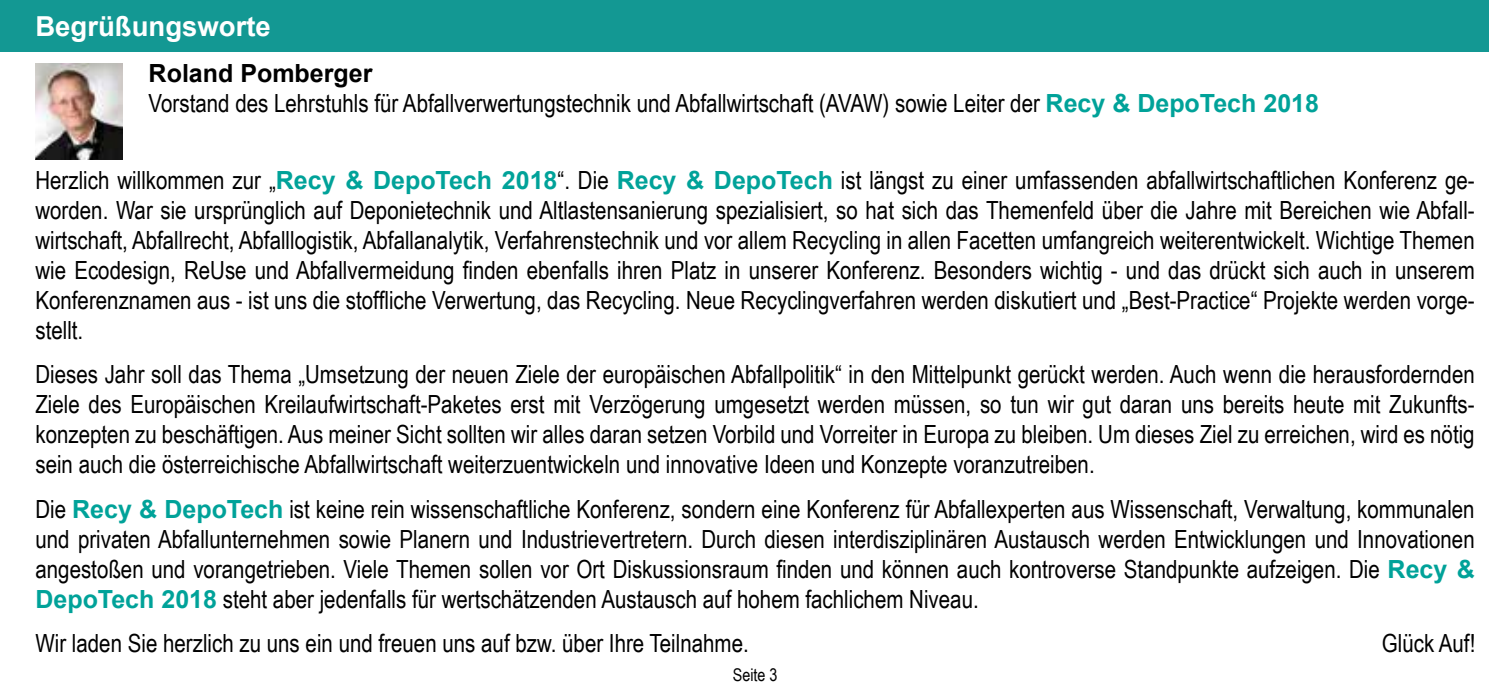
<style>
.page{position:relative;width:1489px;height:695px;background:#fff}
.page>*{position:absolute;margin:0;border:0;box-sizing:border-box;transform-origin:0 0}
.t1{font:700 27.5px "Arial";color:#fff}
.t2{font:25px/30px "Arial Narrow";color:#000;text-align:justify}
.t3{font:700 25px "Arial";color:#000}
.t4{font:17.5px "Arial Narrow";color:#000}
.s1{font-family:"Arial";font-weight:700;color:#00a299}
</style>
<div class="page">
<div style="left:0;top:0;width:1488px;height:51px;background:#139893"></div>
<img style="left:35px;top:64px;width:87px;height:95px">
<p class="t1" style="left:35px;top:7px;width:237px">Begrüßungsworte</p>
<p class="t3" style="left:149px;top:56px;width:225px">Roland Pomberger</p>
<p class="t2" style="left:149px;top:87px;width:1171px">Vorstand des Lehrstuhls für Abfallverwertungstechnik und Abfallwirtschaft (AVAW) sowie Leiter der <span class="s1">Recy &amp; DepoTech 2018</span></p>
<p class="t2" style="left:35px;top:164px;width:1440px">Herzlich willkommen zur „<span class="s1">Recy &amp; DepoTech 2018</span>“. Die <span class="s1">Recy &amp; DepoTech</span> ist längst zu einer umfassenden abfallwirtschaftlichen Konferenz ge&shy;worden. War sie ursprünglich auf Deponietechnik und Altlastensanierung spezialisiert, so hat sich das Themenfeld über die Jahre mit Bereichen wie Abfall&shy;wirtschaft, Abfallrecht, Abfalllogistik, Abfallanalytik, Verfahrenstechnik und vor allem Recycling in allen Facetten umfangreich weiterentwickelt. Wichtige Themen wie Ecodesign, ReUse und Abfallvermeidung finden ebenfalls ihren Platz in unserer Konferenz. Besonders wichtig - und das drückt sich auch in unserem Konferenznamen aus - ist uns die stoffliche Verwertung, das Recycling. Neue Recyclingverfahren werden diskutiert und „Best-Practice“ Projekte werden vorge&shy;stellt.</p>
<p class="t2" style="left:35px;top:358px;width:1440px">Dieses Jahr soll das Thema „Umsetzung der neuen Ziele der europäischen Abfallpolitik“ in den Mittelpunkt gerückt werden. Auch wenn die herausfordernden Ziele des Europäischen Kreilaufwirtschaft-Paketes erst mit Verzögerung umgesetzt werden müssen, so tun wir gut daran uns bereits heute mit Zukunfts&shy;konzepten zu beschäftigen. Aus meiner Sicht sollten wir alles daran setzen Vorbild und Vorreiter in Europa zu bleiben. Um dieses Ziel zu erreichen, wird es nötig sein auch die österreichische Abfallwirtschaft weiterzuentwickeln und innovative Ideen und Konzepte voranzutreiben.</p>
<p class="t2" style="left:35px;top:492px;width:1440px">Die <span class="s1">Recy &amp; DepoTech</span> ist keine rein wissenschaftliche Konferenz, sondern eine Konferenz für Abfallexperten aus Wissenschaft, Verwaltung, kommunalen und privaten Abfallunternehmen sowie Planern und Industrievertretern. Durch diesen interdisziplinären Austausch werden Entwicklungen und Innovationen angestoßen und vorangetrieben. Viele Themen sollen vor Ort Diskussionsraum finden und können auch kontroverse Standpunkte aufzeigen. Die <span class="s1">Recy &amp; DepoTech 2018</span> steht aber jedenfalls für wertschätzenden Austausch auf hohem fachlichem Niveau.</p>
<p class="t2" style="left:35px;top:627px;width:714px">Wir laden Sie herzlich zu uns ein und freuen uns auf bzw. über Ihre Teilnahme.</p>
<p class="t2" style="left:1381px;top:627px;width:95px">Glück Auf!</p>
<p class="t4" style="left:732px;top:662px;width:46px">Seite 3</p>
</div>
